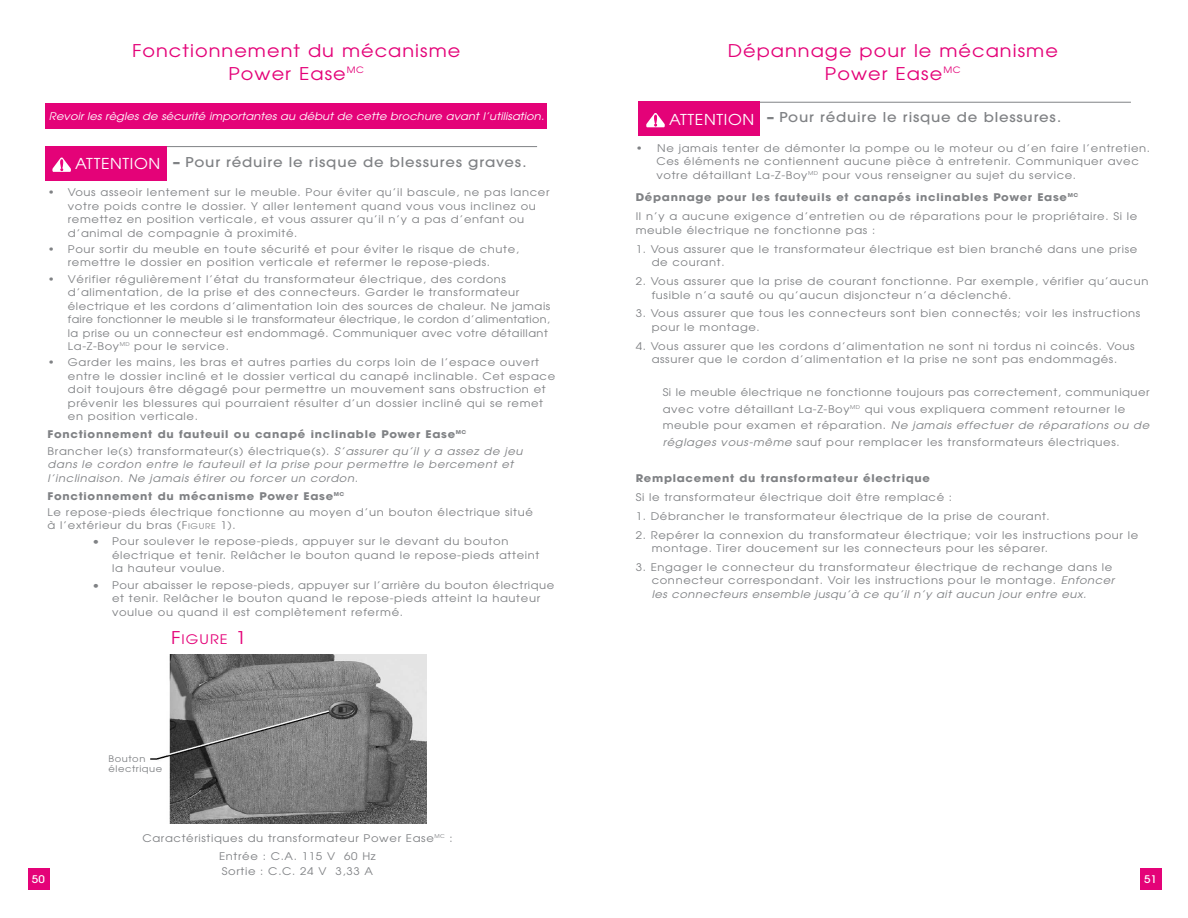
<style>
.page{position:relative;width:1188px;height:918px;background:#fff}
.page>*{position:absolute;margin:0;border:0;box-sizing:border-box;transform-origin:0 0}
.t1{font:17.55px/22.5px "Avant Garde";letter-spacing:.055em;color:#e40278;text-align:center;scale:1.1 1}
.t2{font:15px "Avant Garde";letter-spacing:.04em;color:#fff;scale:1.06 1}
.t3{font:500 13.5px "Avant Garde";letter-spacing:.055em;color:#808285;scale:1.1 1}
.t4{font:13.2px "Avant Garde";letter-spacing:.075em;color:#e40278;scale:1.1 1}
.t5{font:10.5px/13.5px "Avant Garde";letter-spacing:.055em;color:#808285;scale:1.1 1}
.t6{font:700 10.5px/16.2px "Avant Garde";letter-spacing:.06em;color:#808285;scale:1.1 1}
.t7{font:italic 10.5px/13.5px "Avant Garde";letter-spacing:.055em;color:#808285;scale:1.1 1}
.t8{font:italic 10.5px "Avant Garde";letter-spacing:.005em;color:#fff;scale:1.1 1}
.t9{font:500 10.5px "Avant Garde";color:#fff;scale:1.1 1}
.t10{font:9px/10.5px "Avant Garde";letter-spacing:.055em;color:#808285;scale:1.1 1}
.s1{font-weight:700}
.s2{font-weight:500}
.s3{font-weight:400}
.s4{font-weight:400;font-style:italic}
.s5{font-size:7.8px}
.s6{font-size:17.55px}
.s7{font-style:italic}
</style>
<div class="page">
<div style="left:45px;top:103px;width:502px;height:26px;background:#e40278"></div>
<img style="left:150px;top:655px;width:276px;height:168px">
<div style="left:1140px;top:868px;width:21px;height:22px;background:#e40278"></div>
<div style="left:28px;top:868px;width:21px;height:22px;background:#e40278"></div>
<hr style="left:158px;top:146px;width:379px;height:1px;background:#808285">
<div style="left:45px;top:146px;width:121px;height:35px;background:#e40278"></div>
<svg style="left:52px;top:157px;width:19px;height:15px"></svg>
<hr style="left:751px;top:102px;width:380px;height:1px;background:#808285">
<div style="left:639px;top:102px;width:121px;height:34px;background:#e40278"></div>
<svg style="left:646px;top:113px;width:19px;height:14px"></svg>
<h1 class="t1" style="left:132px;top:41px;width:300px">Fonctionnement du mécanisme<br>Power Ease<sup>MC</sup></h1>
<p class="t8" style="left:49px;top:112px;width:452px">Revoir les règles de sécurité importantes au début de cette brochure avant l’utilisation.</p>
<p class="t3" style="left:173px;top:157px;width:323px"><span class="s1">–</span> Pour réduire le risque de blessures graves.</p>
<p class="t5" style="left:68px;top:187px;width:439px;text-indent:-20px"><span class="s2">•</span> Vous asseoir lentement sur le meuble. Pour éviter qu’il bascule, ne pas lancer votre poids contre le dossier. Y aller lentement quand vous vous inclinez ou remettez en position verticale, et vous assurer qu’il n’y a pas d’enfant ou d’animal de compagnie à proximité.</p>
<p class="t5" style="left:68px;top:243px;width:412px;text-indent:-20px"><span class="s2">•</span> Pour sortir du meuble en toute sécurité et pour éviter le risque de chute, remettre le dossier en position verticale et refermer le repose-pieds.</p>
<p class="t5" style="left:68px;top:273px;width:440px;text-indent:-20px"><span class="s2">•</span> Vérifier régulièrement l’état du transformateur électrique, des cordons d’alimentation, de la prise et des connecteurs. Garder le transformateur électrique et les cordons d’alimentation loin des sources de chaleur. Ne jamais faire fonctionner le meuble si le transformateur électrique, le cordon d’alimentation, la prise ou un connecteur est endommagé. Communiquer avec votre détaillant La-Z-Boy<sup>MD</sup> pour le service.</p>
<p class="t5" style="left:68px;top:357px;width:445px;text-indent:-20px"><span class="s2">•</span> Garder les mains, les bras et autres parties du corps loin de l’espace ouvert entre le dossier incliné et le dossier vertical du canapé inclinable. Cet espace doit toujours être dégagé pour permettre un mouvement sans obstruction et prévenir les blessures qui pourraient résulter d’un dossier incliné qui se remet en position verticale.</p>
<p class="t6" style="left:48px;top:427px;width:433px">Fonctionnement du fauteuil ou canapé inclinable Power Ease<sup>MC<br></sup><span class="s3">Brancher le(s) transformateur(s) électrique(s).</span> <span class="s4">S’assurer qu’il y a assez de jeu</span></p>
<p class="t7" style="left:48px;top:458px;width:425px">dans le cordon entre le fauteuil et la prise pour permettre le bercement et l’inclinaison. Ne jamais étirer ou forcer un cordon.</p>
<p class="t5" style="left:48px;top:489px;width:443px;line-height:16.2px"><span class="s1">Fonctionnement du mécanisme Power Ease</span><sup>MC<br></sup>Le repose-pieds électrique fonctionne au moyen d’un bouton électrique situé</p>
<p class="t5" style="left:48px;top:520px;width:172px">à l’extérieur du bras (F<span class="s5">IGURE</span> 1).</p>
<p class="t5" style="left:112px;top:536px;width:390px;text-indent:-20px">• Pour soulever le repose-pieds, appuyer sur le devant du bouton électrique et tenir. Relâcher le bouton quand le repose-pieds atteint la hauteur voulue.</p>
<p class="t5" style="left:112px;top:579px;width:403px;text-indent:-20px">• Pour abaisser le repose-pieds, appuyer sur l’arrière du bouton électrique et tenir. Relâcher le bouton quand le repose-pieds atteint la hauteur voulue ou quand il est complètement refermé.</p>
<h2 class="t2" style="left:75px;top:158px;width:82px">ATTENTION</h2>
<p class="t4" style="left:171px;top:635px;width:70px"><span class="s6">F</span>IGURE <span class="s6">1</span></p>
<p class="t10" style="left:109px;top:754px;width:50px">Bouton électrique</p>
<h1 class="t1" style="left:728px;top:41px;width:302px">Dépannage pour le mécanisme<br>Power Ease<sup>MC</sup></h1>
<p class="t3" style="left:767px;top:112px;width:269px"><span class="s1">–</span> Pour réduire le risque de blessures.</p>
<p class="t5" style="left:656px;top:142px;width:450px;text-indent:-21px"><span class="s2">•</span> Ne jamais tenter de démonter la pompe ou le moteur ou d’en faire l’entretien.<br>Ces éléments ne contiennent aucune pièce à entretenir. Communiquer avec votre détaillant La-Z-Boy<sup>MD</sup> pour vous renseigner au sujet du service.</p>
<p class="t5" style="left:636px;top:189px;width:458px;line-height:18.9px"><span class="s1">Dépannage pour les fauteuils et canapés inclinables Power Ease</span><sup>MC<br></sup>Il n’y a aucune exigence d’entretien ou de réparations pour le propriétaire. Si le</p>
<p class="t5" style="left:636px;top:224px;width:219px">meuble électrique ne fonctionne pas :</p>
<p class="t5" style="left:652px;top:243px;width:443px;text-indent:-16px">1. Vous assurer que le transformateur électrique est bien branché dans une prise de courant.</p>
<p class="t5" style="left:652px;top:275px;width:453px;text-indent:-16px">2. Vous assurer que la prise de courant fonctionne. Par exemple, vérifier qu’aucun fusible n’a sauté ou qu’aucun disjoncteur n’a déclenché.</p>
<p class="t5" style="left:652px;top:308px;width:446px;text-indent:-16px">3. Vous assurer que tous les connecteurs sont bien connectés; voir les instructions pour le montage.</p>
<p class="t5" style="left:636px;top:340px;width:455px;text-align:center">4. Vous assurer que les cordons d’alimentation ne sont ni tordus ni coincés. Vous assurer que le cordon d’alimentation et la prise ne sont pas endommagés.</p>
<p class="t5" style="left:663px;top:385px;width:444px;line-height:16.5px">Si le meuble électrique ne fonctionne toujours pas correctement, communiquer avec votre détaillant La-Z-Boy<sup>MD</sup> qui vous expliquera comment retourner le meuble pour examen et réparation. <span class="s7">Ne jamais effectuer de réparations ou de réglages vous-même</span> sauf pour remplacer les transformateurs électriques.</p>
<p class="t6" style="left:636px;top:471px;width:269px">Remplacement du transformateur électrique</p>
<p class="t5" style="left:636px;top:491px;width:289px">Si le transformateur électrique doit être remplacé :</p>
<p class="t5" style="left:636px;top:510px;width:378px">1. Débrancher le transformateur électrique de la prise de courant.</p>
<p class="t5" style="left:652px;top:529px;width:444px;text-indent:-16px">2. Repérer la connexion du transformateur électrique; voir les instructions pour le montage. Tirer doucement sur les connecteurs pour les séparer.</p>
<p class="t5" style="left:652px;top:561px;width:422px;text-indent:-16px">3. Engager le connecteur du transformateur électrique de rechange dans le connecteur correspondant. Voir les instructions pour le montage. <span class="s7">Enfoncer les connecteurs ensemble jusqu’à ce qu’il n’y ait aucun jour entre eux.</span></p>
<h2 class="t2" style="left:669px;top:113px;width:82px">ATTENTION</h2>
<p class="t5" style="left:142px;top:830px;width:283px;line-height:18px;text-align:center">Caractéristiques du transformateur Power Ease<sup>MC</sup> :<br>Entrée : C.A. 115 V 60 Hz</p>
<p class="t5" style="left:222px;top:866px;width:139px">Sortie : C.C. 24 V 3,33 A</p>
<p class="t9" style="left:32px;top:875px;width:13px">50</p>
<p class="t9" style="left:1144px;top:875px;width:13px">51</p>
</div>
